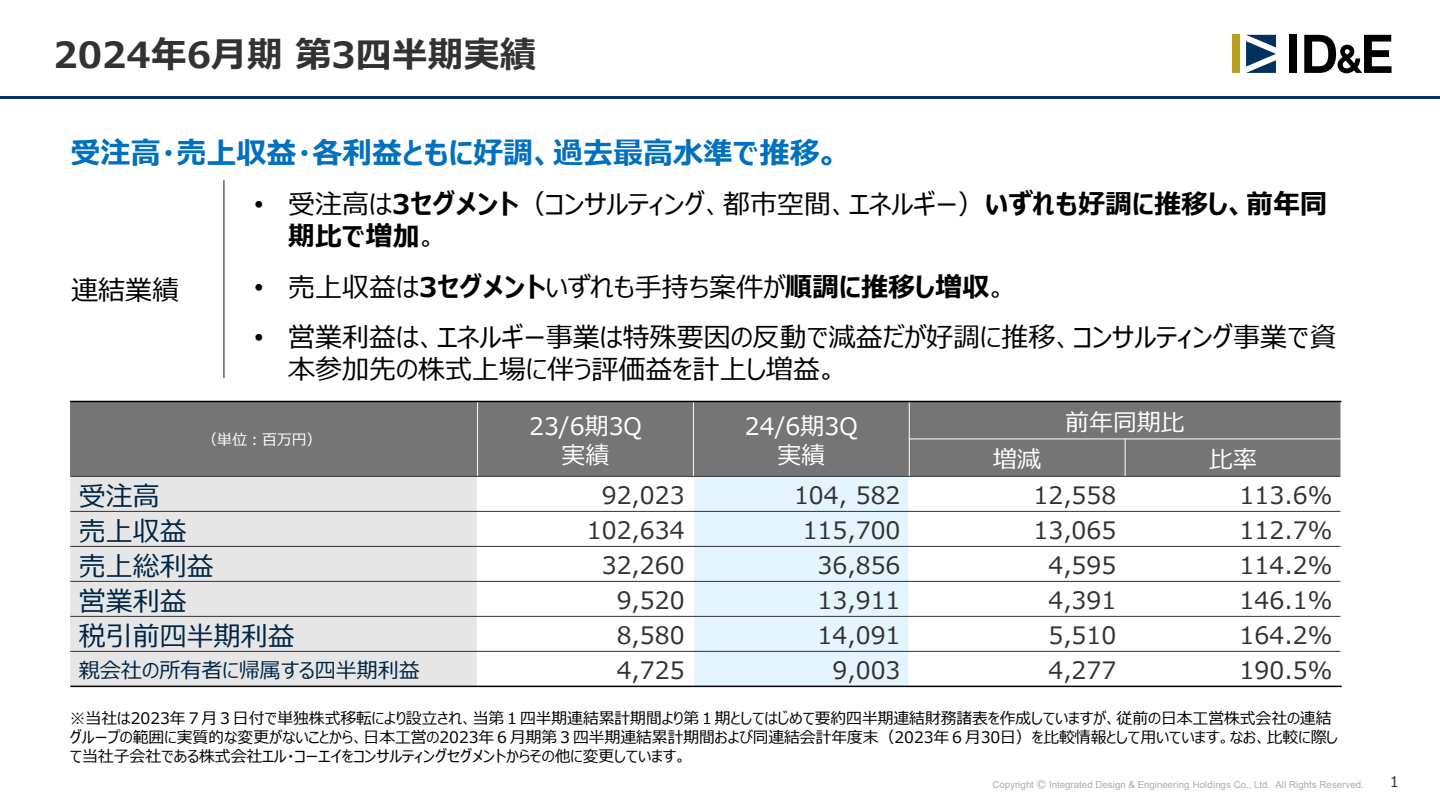
<style>
.page{position:relative;width:1440px;height:810px;background:#fff}
.page>*{position:absolute;margin:0;border:0;box-sizing:border-box;transform-origin:0 0}
.t1{font:700 36px "Meiryo";color:#323232}
.t2{font:700 30px "Meiryo UI";color:#0070c0}
.t3{font:27px/32.4px "Meiryo UI";color:#000}
.t4{font:27px "Meiryo UI";color:#002646}
.t5{font:24px "Meiryo UI";letter-spacing:.005em;color:#323232}
.t6{font:24px "Meiryo UI";color:#fff}
.t7{font:21px "Meiryo UI";color:#002646}
.t8{font:15.9px/18.9px "Meiryo UI";color:#000}
.t9{font:15px "Meiryo UI";color:#fff}
.t10{font:15px "Meiryo";color:#323232}
.t11{font:9.75px "Arial";color:#adadad}
.s1{font-family:"Arial"}
.s2{font-weight:700}
.s3{font-family:"MS Gothic"}
</style>
<div class="page">
<div style="left:1232px;top:35px;width:8px;height:38px;background:#b99f1d"></div>
<svg style="left:1246px;top:35px;width:30px;height:38px"></svg>
<div style="left:1289px;top:35px;width:8px;height:38px;background:#000"></div>
<svg style="left:1304px;top:35px;width:88px;height:38px"></svg>
<hr style="left:0;top:96px;width:1440px;height:2px;background:#00325d">
<hr style="left:223px;top:180px;width:1px;height:198px;background:#313131">
<div style="left:70px;top:401px;width:408px;height:75px;background:#757575"></div>
<div style="left:478px;top:401px;width:215px;height:75px;background:#757575"></div>
<div style="left:693px;top:401px;width:216px;height:75px;background:#757575"></div>
<div style="left:909px;top:401px;width:432px;height:38px;background:#757575"></div>
<div style="left:909px;top:439px;width:216px;height:37px;background:#757575"></div>
<div style="left:1125px;top:439px;width:216px;height:37px;background:#757575"></div>
<div style="left:70px;top:476px;width:408px;height:35px;background:#e6e6e6"></div>
<div style="left:693px;top:476px;width:216px;height:35px;background:#e5f5ff"></div>
<div style="left:70px;top:511px;width:408px;height:35px;background:#e6e6e6"></div>
<div style="left:693px;top:511px;width:216px;height:35px;background:#e5f5ff"></div>
<div style="left:70px;top:546px;width:408px;height:35px;background:#e6e6e6"></div>
<div style="left:693px;top:546px;width:216px;height:35px;background:#e5f5ff"></div>
<div style="left:70px;top:581px;width:408px;height:35px;background:#e6e6e6"></div>
<div style="left:693px;top:581px;width:216px;height:35px;background:#e5f5ff"></div>
<div style="left:70px;top:616px;width:408px;height:35px;background:#e6e6e6"></div>
<div style="left:693px;top:616px;width:216px;height:35px;background:#e5f5ff"></div>
<div style="left:70px;top:651px;width:408px;height:35px;background:#e6e6e6"></div>
<div style="left:693px;top:651px;width:216px;height:35px;background:#e5f5ff"></div>
<hr style="left:477px;top:401px;width:1px;height:75px;background:#fff">
<hr style="left:477px;top:476px;width:1px;height:211px;background:#fff">
<hr style="left:693px;top:401px;width:1px;height:75px;background:#fff">
<hr style="left:693px;top:476px;width:1px;height:211px;background:#fff">
<hr style="left:909px;top:401px;width:1px;height:75px;background:#fff">
<hr style="left:1125px;top:439px;width:1px;height:37px;background:#fff">
<hr style="left:909px;top:439px;width:432px;height:1px;background:#fff">
<hr style="left:70px;top:476px;width:1272px;height:1px;background:#323232">
<hr style="left:70px;top:511px;width:1272px;height:1px;background:#323232">
<hr style="left:70px;top:546px;width:1272px;height:1px;background:#323232">
<hr style="left:70px;top:581px;width:1272px;height:1px;background:#323232">
<hr style="left:70px;top:616px;width:1272px;height:1px;background:#323232">
<hr style="left:70px;top:651px;width:1272px;height:1px;background:#323232">
<hr style="left:1340px;top:476px;width:2px;height:211px;background:#fff">
<hr style="left:70px;top:401px;width:1271px;height:1px;background:#000">
<hr style="left:70px;top:686px;width:1272px;height:1px;background:#000">
<h2 class="t1" style="left:54px;top:30px;width:484px">2024年6月期第3四半期実績</h2>
<h2 class="t2" style="left:71px;top:132px;width:770px">受注高・売上収益・各利益ともに好調、過去最高水準で推移。</h2>
<p class="t3" style="left:71px;top:276px;width:109px">連結業績</p>
<p class="t3" style="left:288px;top:189px;width:1041px;text-indent:-34px"><span class="s1">•</span> 受注高は<span class="s2">3セグメント</span>（コンサルティング、都市空間、エネルギー）<span class="s2">いずれも好調に推移し、前年同期比で増加</span>。</p>
<p class="t3" style="left:254px;top:272px;width:755px"><span class="s1">•</span> 売上収益は<span class="s2">3セグメント</span>いずれも手持ち案件が<span class="s2">順調に推移し増収</span>。</p>
<p class="t3" style="left:288px;top:322px;width:1050px;text-indent:-34px"><span class="s1">•</span> 営業利益は、エネルギー事業は特殊要因の反動で減益だが好調に推移、コンサルティング事業で資本参加先の株式上場に伴う評価益を計上し増益。</p>
<p class="t6" style="left:529px;top:410px;width:114px">23/6期3Q</p>
<p class="t6" style="left:562px;top:439px;width:49px">実績</p>
<p class="t6" style="left:1065px;top:405px;width:121px">前年同期比</p>
<p class="t6" style="left:745px;top:410px;width:114px">24/6期3Q</p>
<p class="t6" style="left:777px;top:439px;width:49px">実績</p>
<p class="t9" style="left:202px;top:429px;width:121px">（単位：百万円）</p>
<p class="t6" style="left:993px;top:443px;width:49px">増減</p>
<p class="t6" style="left:1209px;top:443px;width:49px">比率</p>
<p class="t4" style="left:79px;top:477px;width:82px">受注高</p>
<p class="t5" style="left:602px;top:479px;width:84px">92,023</p>
<p class="t5" style="left:794px;top:479px;width:108px">104, 582</p>
<p class="t5" style="left:1033px;top:479px;width:84px">12,558</p>
<p class="t5" style="left:1240px;top:479px;width:94px">113.6%</p>
<p class="t4" style="left:79px;top:512px;width:109px">売上収益</p>
<p class="t5" style="left:587px;top:514px;width:99px">102,634</p>
<p class="t5" style="left:803px;top:514px;width:99px">115,700</p>
<p class="t5" style="left:1033px;top:514px;width:84px">13,065</p>
<p class="t5" style="left:1240px;top:514px;width:94px">112.7%</p>
<p class="t4" style="left:79px;top:547px;width:136px">売上総利益</p>
<p class="t5" style="left:602px;top:549px;width:84px">32,260</p>
<p class="t5" style="left:818px;top:549px;width:84px">36,856</p>
<p class="t5" style="left:1048px;top:549px;width:69px">4,595</p>
<p class="t5" style="left:1240px;top:549px;width:94px">114.2%</p>
<p class="t4" style="left:79px;top:582px;width:109px">営業利益</p>
<p class="t5" style="left:617px;top:584px;width:69px">9,520</p>
<p class="t5" style="left:818px;top:584px;width:84px">13,911</p>
<p class="t5" style="left:1048px;top:584px;width:69px">4,391</p>
<p class="t5" style="left:1240px;top:584px;width:94px">146.1%</p>
<p class="t4" style="left:79px;top:617px;width:217px">税引前四半期利益</p>
<p class="t5" style="left:617px;top:619px;width:69px">8,580</p>
<p class="t5" style="left:818px;top:619px;width:84px">14,091</p>
<p class="t5" style="left:1048px;top:619px;width:69px">5,510</p>
<p class="t5" style="left:1240px;top:619px;width:94px">164.2%</p>
<p class="t7" style="left:79px;top:656px;width:342px">親会社の所有者に帰属する四半期利益</p>
<p class="t5" style="left:617px;top:654px;width:69px">4,725</p>
<p class="t5" style="left:833px;top:654px;width:69px">9,003</p>
<p class="t5" style="left:1048px;top:654px;width:69px">4,277</p>
<p class="t5" style="left:1240px;top:654px;width:94px">190.5%</p>
<p class="t8" style="left:70px;top:710px;width:1270px">※当社は2023年７月３日付で単独株式移転により設立され、当第１四半期連結累計期間より第１期としてはじめて要約四半期連結財務諸表を作成していますが、従前の日本工営株式会社の連結グループの範囲に実質的な変更がないことから、日本工営の2023年６月期第３四半期連結累計期間および同連結会計年度末（2023年６月30日）を比較情報として用いています。なお、比較に際して当社子会社である株式会社エル・コーエイをコンサルティングセグメントからその他に変更しています。</p>
<p class="t11" style="left:992px;top:778px;width:373px">Copyright <span class="s3">Ⓒ</span> Integrated Design &amp; Engineering Holdings Co., Ltd. All Rights Reserved.</p>
<p class="t10" style="left:1390px;top:772px;width:11px">1</p>
</div>
